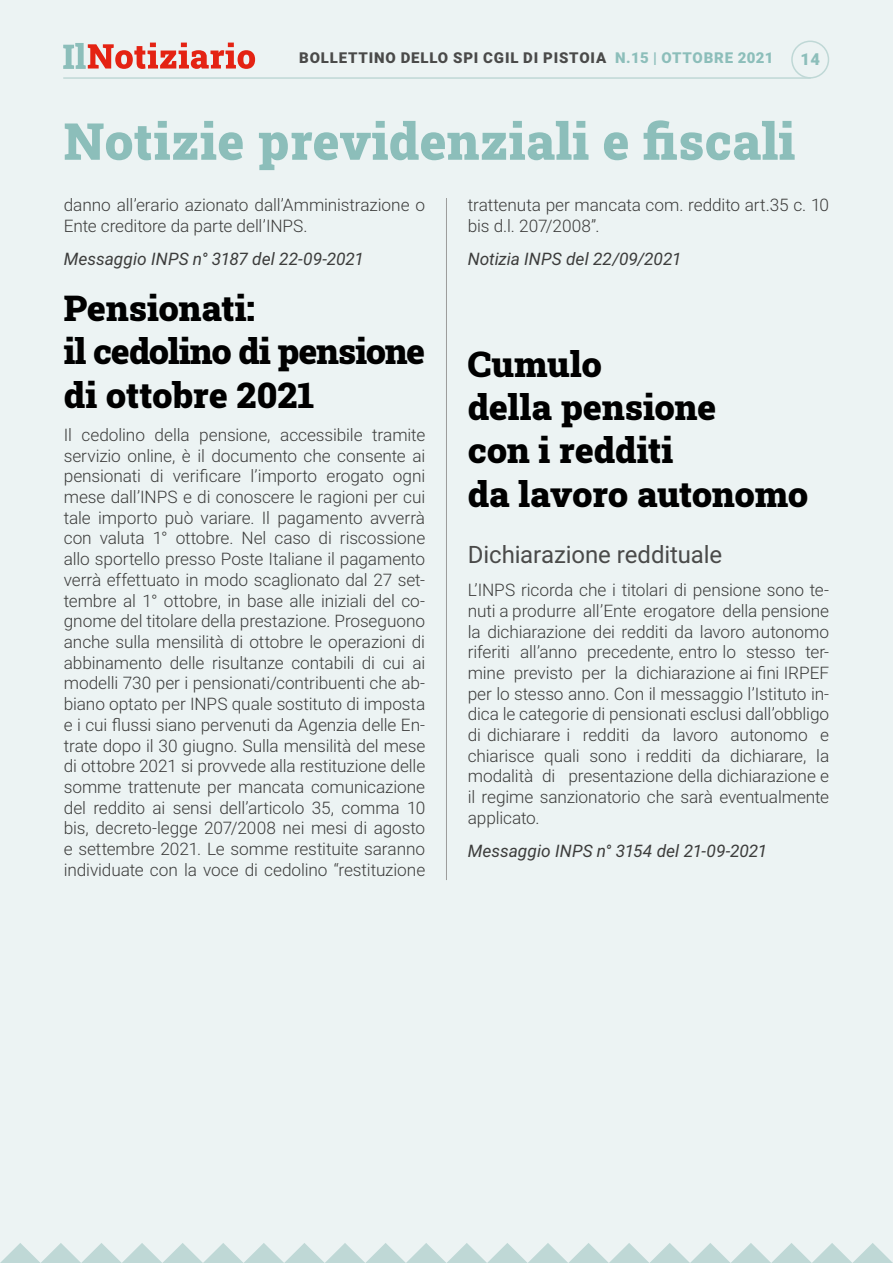
<style>
.page{position:relative;width:893px;height:1263px;background:#ecf3f3}
.page>*{position:absolute;margin:0;border:0;box-sizing:border-box;transform-origin:0 0}
.t1{font:900 51px "Roboto Slab";letter-spacing:.01em;color:#8cbeba}
.t2{font:900 36px/43.2px "Roboto Slab";letter-spacing:-.005em;color:#000}
.t3{font:24px "Roboto";letter-spacing:-.005em;color:#4a4a49}
.t4{font:300 17.25px/20.7px "Roboto";letter-spacing:-.01em;color:#3c3c3b}
.t5{font:italic 17.25px "Roboto";color:#3c3c3b}
.t6{font:900 16.5px "Roboto";color:#8cbeba}
.t7{font:900 15px "Roboto";letter-spacing:.055em;color:#4a4a49}
.s1{color:#8cbeba}
</style>
<div class="page">
<svg style="left:63px;top:43px;width:192px;height:26px"></svg>
<hr style="left:63px;top:77px;width:748px;height:2px;background:#bfd8d6">
<div style="left:791px;top:41px;width:38px;height:38px;border:2px solid #bfd8d6;border-radius:50%"></div>
<svg style="left:0;top:1243px;width:893px;height:20px"></svg>
<hr style="left:446px;top:198px;width:1px;height:682px;background:#9d9d9c">
<p class="t7" style="left:299px;top:47px;width:476px">BOLLETTINO DELLO SPI CGIL DI PISTOIA <span class="s1">N.15 | OTTOBRE 2021</span></p>
<p class="t6" style="left:800px;top:47px;width:21px">14</p>
<h1 class="t1" style="left:64px;top:106px;width:733px">Notizie previdenziali e fiscali</h1>
<p class="t4" style="left:64px;top:194px;width:363px">danno all’erario azionato dall’Amministrazione o<br>Ente creditore da parte dell’INPS.</p>
<p class="t5" style="left:64px;top:247px;width:302px">Messaggio INPS n° 3187 del 22-09-2021</p>
<h2 class="t2" style="left:64px;top:285px;width:363px">Pensionati:<br>il cedolino di pensione di ottobre 2021</h2>
<p class="t4" style="left:64px;top:424px;width:363px;text-align:justify">Il cedolino della pensione, accessibile tramite servizio online, è il documento che consente ai pensionati di verificare l’importo erogato ogni mese dall’INPS e di conoscere le ragioni per cui tale importo può variare. Il pagamento avverrà con valuta 1° ottobre. Nel caso di riscossione allo sportello presso Poste Italiane il pagamento verrà effettuato in modo scaglionato dal 27 set&shy;tembre al 1° ottobre, in base alle iniziali del co&shy;gnome del titolare della prestazione. Proseguono anche sulla mensilità di ottobre le operazioni di abbinamento delle risultanze contabili di cui ai modelli 730 per i pensionati/contribuenti che ab&shy;biano optato per INPS quale sostituto di imposta e i cui flussi siano pervenuti da Agenzia delle En&shy;trate dopo il 30 giugno. Sulla mensilità del mese di ottobre 2021 si provvede alla restituzione delle somme trattenute per mancata comunicazione del reddito ai sensi dell’articolo 35, comma 10 bis, decreto-legge 207/2008 nei mesi di agosto e settembre 2021. Le somme restituite saranno individuate con la voce di cedolino “restituzione</p>
<p class="t4" style="left:468px;top:194px;width:363px">trattenuta per mancata com. reddito art.35 c. 10 bis d.l. 207/2008”.</p>
<p class="t5" style="left:468px;top:247px;width:215px">Notizia INPS del 22/09/2021</p>
<h2 class="t2" style="left:468px;top:341px;width:342px">Cumulo<br>della pensione<br>con i redditi<br>da lavoro autonomo</h2>
<h3 class="t3" style="left:468px;top:537px;width:256px">Dichiarazione reddituale</h3>
<p class="t4" style="left:468px;top:579px;width:363px;text-align:justify">L’INPS ricorda che i titolari di pensione sono te&shy;nuti a produrre all’Ente erogatore della pensione la dichiarazione dei redditi da lavoro autonomo riferiti all’anno precedente, entro lo stesso ter&shy;mine previsto per la dichiarazione ai fini IRPEF per lo stesso anno. Con il messaggio l’Istituto in&shy;dica le categorie di pensionati esclusi dall’obbligo di dichiarare i redditi da lavoro autonomo e chiarisce quali sono i redditi da dichiarare, la modalità di presentazione della dichiarazione e il regime sanzionatorio che sarà eventualmente applicato.</p>
<p class="t5" style="left:468px;top:839px;width:301px">Messaggio INPS n° 3154 del 21-09-2021</p>
</div>
